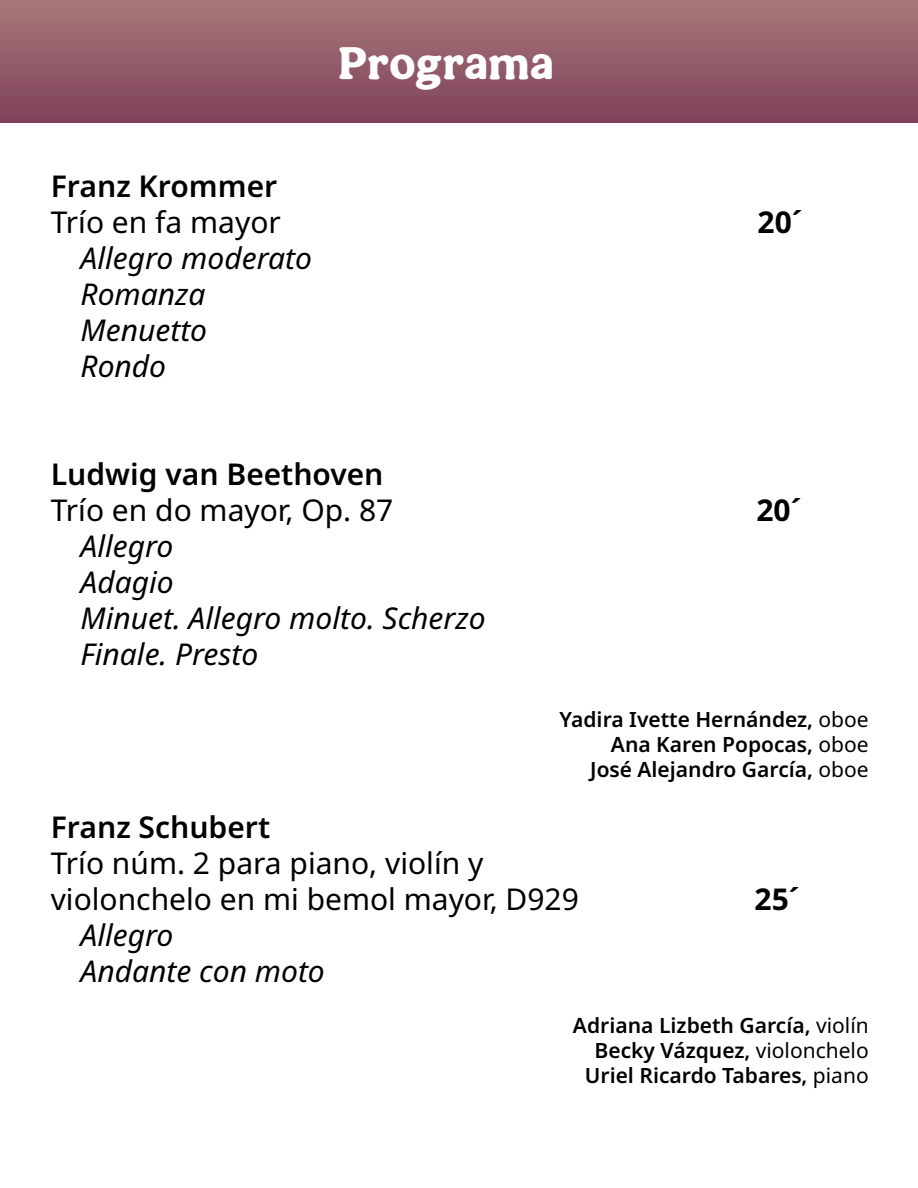
<style>
.page{position:relative;width:918px;height:1188px;background:#fff}
.page>*{position:absolute;margin:0;border:0;box-sizing:border-box;transform-origin:0 0}
.t1{font:700 43.5px "Patria";color:#fff}
.t2{font:italic 30px/36px "Noto Sans";color:#000}
.t3{font:30px/36px "Noto Sans";color:#000}
.t4{font:600 30px "Noto Sans";color:#000}
.t5{font:700 30px "Noto Sans";color:#000}
.t6{font:600 21px/25.2px "Noto Sans";color:#000;text-align:right}
.s1{font-weight:400}
</style>
<div class="page">
<div style="left:0;top:0;width:918px;height:122px;background:linear-gradient(to bottom,#a7797a,#80425b)"></div>
<h1 class="t1" style="left:338px;top:35px;width:218px">Programa</h1>
<h2 class="t4" style="left:51px;top:165px;width:228px">Franz Krommer</h2>
<h2 class="t3" style="left:51px;top:205px;width:232px">Trío en fa mayor</h2>
<h2 class="t5" style="left:758px;top:201px;width:47px">20´</h2>
<h2 class="t2" style="left:80px;top:241px;width:233px">Allegro moderato<br>Romanza<br>Menuetto<br>Rondo</h2>
<h2 class="t4" style="left:51px;top:453px;width:334px">Ludwig van Beethoven</h2>
<h2 class="t3" style="left:51px;top:493px;width:344px">Trío en do mayor, Op. 87</h2>
<h2 class="t5" style="left:756px;top:489px;width:47px">20´</h2>
<h2 class="t2" style="left:80px;top:529px;width:407px">Allegro<br>Adagio<br>Minuet. Allegro molto. Scherzo<br>Finale. Presto</h2>
<p class="t6" style="left:560px;top:707px;width:311px">Yadira Ivette Hernández, <span class="s1">oboe<br></span>Ana Karen Popocas, <span class="s1">oboe<br></span>José Alejandro García, <span class="s1">oboe</span></p>
<h2 class="t4" style="left:51px;top:806px;width:221px">Franz Schubert</h2>
<h2 class="t3" style="left:51px;top:846px;width:530px">Trío núm. 2 para piano, violín y violonchelo en mi bemol mayor, D929</h2>
<h2 class="t2" style="left:80px;top:918px;width:246px">Allegro<br>Andante con moto</h2>
<h2 class="t5" style="left:755px;top:878px;width:47px">25´</h2>
<p class="t6" style="left:573px;top:1013px;width:297px">Adriana Lizbeth García, <span class="s1">violín<br></span>Becky Vázquez, <span class="s1">violonchelo<br></span>Uriel Ricardo Tabares, <span class="s1">piano</span></p>
</div>
